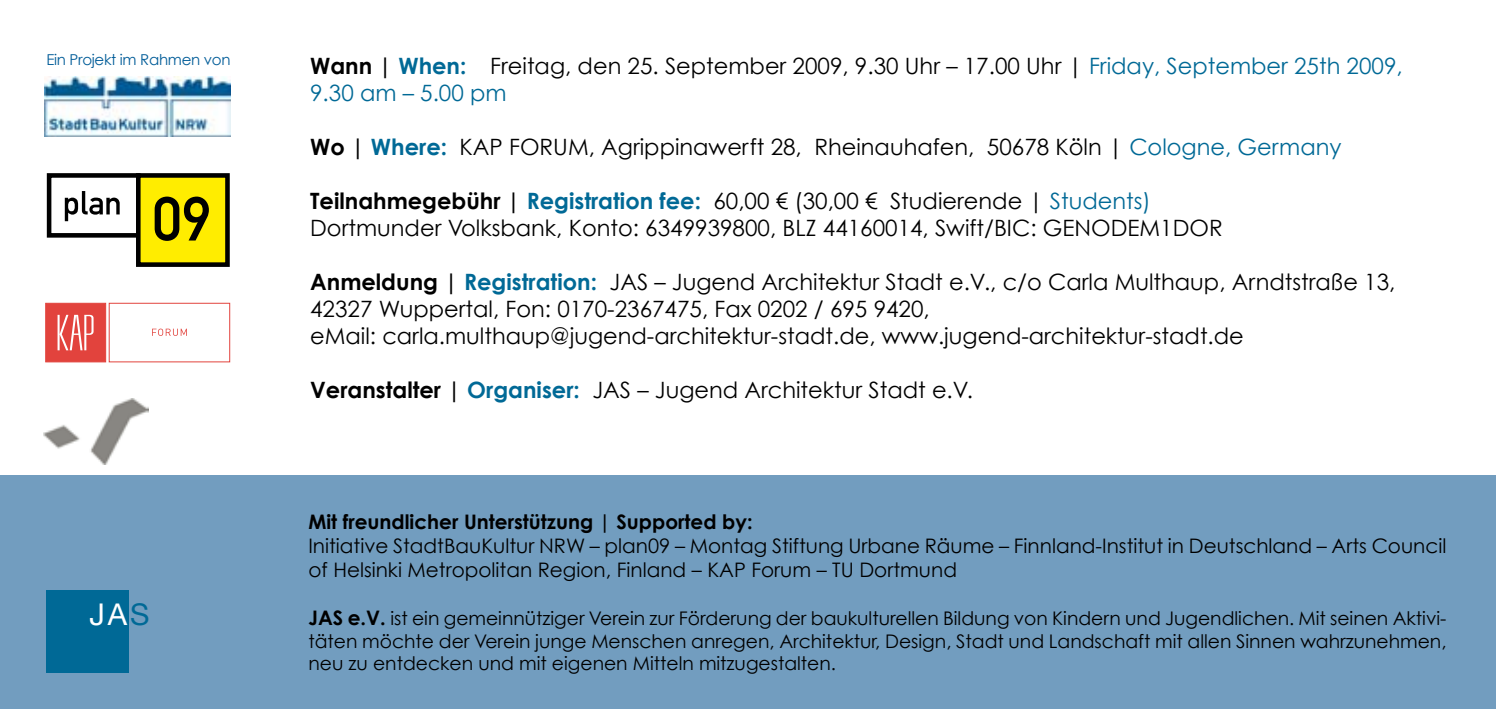
<style>
.page{position:relative;width:1496px;height:709px;background:#fff}
.page>*{position:absolute;margin:0;border:0;box-sizing:border-box;transform-origin:0 0}
.t1{font:29.75px "Helvetica Neue";color:#fff}
.t2{font:22.5px/27px "Century Gothic";color:#000}
.t3{font:20px/24px "Century Gothic";color:#000}
.t4{font:700 20px "Century Gothic";color:#000}
.t5{font:18.75px/22.5px "Century Gothic";color:#000;text-align:justify}
.t6{font:15px "Century Gothic";letter-spacing:-.02em;color:#005c98}
.s1{color:#006996}
.s2{font-weight:700}
.s3{font-weight:700;color:#006996}
.s4{font-weight:700;font-size:20px}
</style>
<div class="page">
<div style="left:0;top:475px;width:1495px;height:234px;background:#729dbf"></div>
<img style="left:44px;top:77px;width:186px;height:60px">
<div style="left:47px;top:590px;width:82px;height:82px;background:#006996"></div>
<div style="left:47px;top:173px;width:94px;height:65px;border:5px solid #000"></div>
<div style="left:138px;top:175px;width:89px;height:89px;background:#ffed00"></div>
<div style="left:136px;top:173px;width:94px;height:94px;border:5px solid #000"></div>
<svg style="left:65px;top:191px;width:55px;height:30px"></svg>
<svg style="left:155px;top:196px;width:54px;height:45px"></svg>
<svg style="left:152px;top:328px;width:35px;height:8px"></svg>
<div style="left:109px;top:303px;width:121px;height:59px;border:1px solid #e2433d"></div>
<div style="left:46px;top:303px;width:60px;height:59px;background:#e2433d;border:1px solid #e2433d"></div>
<svg style="left:58px;top:315px;width:36px;height:35px"></svg>
<img style="left:44px;top:399px;width:104px;height:65px">
<p class="t6" style="left:46px;top:51px;width:186px">Ein Projekt im Rahmen von</p>
<h1 class="t1" style="left:89px;top:596px;width:62px">JA<span class="s1">S</span></h1>
<p class="t2" style="left:310px;top:52px;width:1094px"><span class="s2">Wann |</span> <span class="s3">When:</span> Freitag, den 25. September 2009, 9.30 Uhr – 17.00 Uhr | <span class="s1">Friday, September 25th 2009,<br>9.30 am – 5.00 pm</span></p>
<p class="t2" style="left:310px;top:133px;width:1032px"><span class="s2">Wo |</span> <span class="s3">Where:</span> KAP FORUM, Agrippinawerft 28, Rheinauhafen, 50678 Köln | <span class="s1">Cologne, Germany</span></p>
<p class="t2" style="left:310px;top:187px;width:914px"><span class="s2">Teilnahmegebühr |</span> <span class="s3">Registration fee:</span> 60,00 € (30,00 € Studierende | <span class="s1">Students)<br></span>Dortmunder Volksbank, Konto: 6349939800, BLZ 44160014, Swift/BIC: GENODEM1DOR</p>
<p class="t2" style="left:310px;top:268px;width:1086px"><span class="s2">Anmeldung |</span> <span class="s3">Registration:</span> JAS – Jugend Architektur Stadt e.V., c/o Carla Multhaup, Arndtstraße 13,<br>42327 Wuppertal, Fon: 0170-2367475, Fax 0202 / 695 9420,<br>eMail: carla.multhaup@jugend-architektur-stadt.de, www.jugend-architektur-stadt.de</p>
<p class="t2" style="left:310px;top:376px;width:664px"><span class="s2">Veranstalter |</span> <span class="s3">Organiser:</span> JAS – Jugend Architektur Stadt e.V.</p>
<p class="t4" style="left:308px;top:509px;width:446px">Mit freundlicher Unterstützung | Supported by:</p>
<p class="t3" style="left:308px;top:533px;width:1139px">Initiative StadtBauKultur NRW – plan09 – Montag Stiftung Urbane Räume – Finnland-Institut in Deutschland – Arts Council of Helsinki Metropolitan Region, Finland – KAP Forum – TU Dortmund</p>
<p class="t5" style="left:308px;top:606px;width:1139px"><span class="s4">JAS e.V.</span> ist ein gemeinnütziger Verein zur Förderung der baukulturellen Bildung von Kindern und Jugendlichen. Mit seinen Aktivi&shy;täten möchte der Verein junge Menschen anregen, Architektur, Design, Stadt und Landschaft mit allen Sinnen wahrzunehmen, neu zu entdecken und mit eigenen Mitteln mitzugestalten.</p>
</div>
